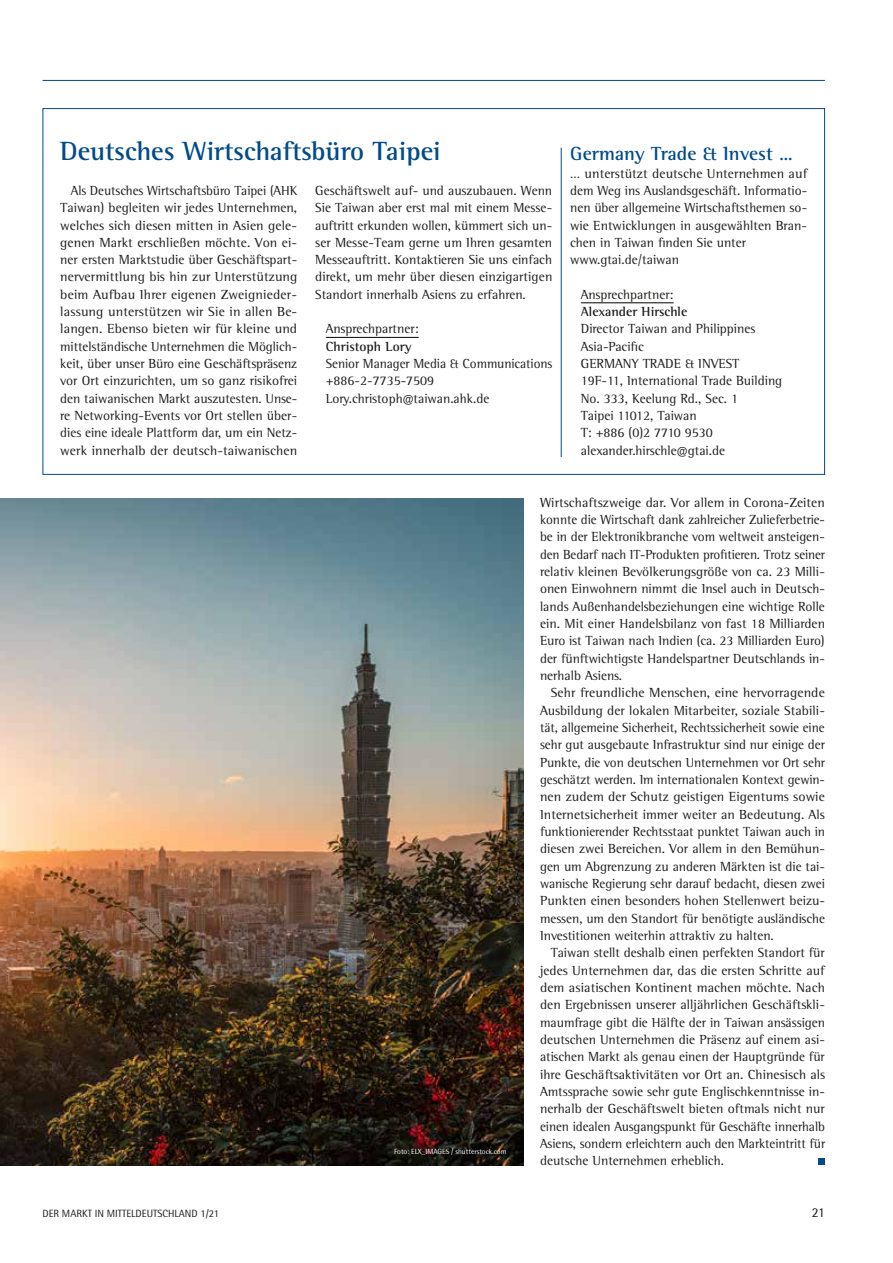
<style>
.page{position:relative;width:893px;height:1263px;background:#fff}
.page>*{position:absolute;margin:0;border:0;box-sizing:border-box;transform-origin:0 0}
.t1{font:700 27px "Rotis Semi Serif Pro";color:#004b88}
.t2{font:700 19.5px "Rotis Semi Serif Pro";color:#004b88}
.t3{font:13.5px/17.2px "Rotis Semi Serif Pro";color:#1d1d1b;text-align:justify}
.t4{font:700 13.5px "Rotis Semi Serif Pro";color:#1d1d1b}
.t5{font:13.5px "Rotis Semi Sans Pro";color:#1d1d1b}
.t6{font:10.5px "Rotis Semi Sans Pro";color:#1d1d1b}
.t7{font:7.5px "Rotis Semi Sans Pro";color:#fff}
</style>
<div class="page">
<hr style="left:43px;top:80px;width:782px;height:1px;background:#004b88">
<hr style="left:326px;top:337px;width:93px;height:1px;background:#1d1d1b">
<hr style="left:581px;top:302px;width:93px;height:1px;background:#1d1d1b">
<img style="left:0;top:498px;width:523px;height:667px">
<hr style="left:561px;top:148px;width:1px;height:309px;background:#004b88">
<div style="left:818px;top:1159px;width:7px;height:6px;background:#004b88"></div>
<h1 class="t1" style="left:60px;top:135px;width:382px">Deutsches Wirtschaftsbüro Taipei</h1>
<p class="t3" style="left:60px;top:182px;width:239px;text-indent:11px">Als Deutsches Wirtschaftsbüro Taipei (AHK Taiwan) begleiten wir jedes Unternehmen, welches sich diesen mitten in Asien gele&shy;genen Markt erschließen möchte. Von ei&shy;ner ersten Marktstudie über Geschäftspart&shy;nervermittlung bis hin zur Unterstützung beim Aufbau Ihrer eigenen Zweignieder&shy;lassung unterstützen wir Sie in allen Be&shy;langen. Ebenso bieten wir für kleine und mittelständische Unternehmen die Möglich&shy;keit, über unser Büro eine Geschäftspräsenz vor Ort einzurichten, um so ganz risikofrei den taiwanischen Markt auszutesten. Unse&shy;re Networking-Events vor Ort stellen über&shy;dies eine ideale Plattform dar, um ein Netz&shy;werk innerhalb der deutsch-taiwanischen</p>
<p class="t3" style="left:315px;top:182px;width:239px">Geschäftswelt auf- und auszubauen. Wenn Sie Taiwan aber erst mal mit einem Messe&shy;auftritt erkunden wollen, kümmert sich un&shy;ser Messe-Team gerne um Ihren gesamten Messeauftritt. Kontaktieren Sie uns einfach direkt, um mehr über diesen einzigartigen Standort innerhalb Asiens zu erfahren.</p>
<h2 class="t2" style="left:570px;top:142px;width:224px">Germany Trade &amp; Invest …</h2>
<p class="t3" style="left:570px;top:164px;width:239px;text-align:left">… unterstützt deutsche Unternehmen auf dem Weg ins Auslandsgeschäft. Informatio&shy;nen über allgemeine Wirtschaftsthemen so&shy;wie Entwicklungen in ausgewählten Bran&shy;chen in Taiwan finden Sie unter www.gtai.de/taiwan</p>
<p class="t3" style="left:581px;top:286px;width:94px">Ansprechpartner:</p>
<p class="t4" style="left:581px;top:303px;width:108px">Alexander Hirschle</p>
<p class="t3" style="left:581px;top:320px;width:203px;text-align:left">Director Taiwan and Philippines<br>Asia-Pacific<br>GERMANY TRADE &amp; INVEST<br>19F-11, International Trade Building<br>No. 333, Keelung Rd., Sec. 1<br>Taipei 11012, Taiwan<br>T: +886 (0)2 7710 9530 alexander.hirschle@gtai.de</p>
<p class="t3" style="left:540px;top:493px;width:287px">Wirtschaftszweige dar. Vor allem in Corona-Zeiten konnte die Wirtschaft dank zahlreicher Zulieferbetrie&shy;be in der Elektronikbranche vom weltweit ansteigen&shy;den Bedarf nach IT-Produkten profitieren. Trotz seiner relativ kleinen Bevölkerungsgröße von ca. 23 Milli&shy;onen Einwohnern nimmt die Insel auch in Deutsch&shy;lands Außenhandelsbeziehungen eine wichtige Rolle ein. Mit einer Handelsbilanz von fast 18 Milliarden Euro ist Taiwan nach Indien (ca. 23 Milliarden Euro) der fünftwichtigste Handelspartner Deutschlands in&shy;nerhalb Asiens.</p>
<p class="t3" style="left:540px;top:684px;width:287px;text-indent:11px">Sehr freundliche Menschen, eine hervorragende Ausbildung der lokalen Mitarbeiter, soziale Stabili&shy;tät, allgemeine Sicherheit, Rechtssicherheit sowie eine sehr gut ausgebaute Infrastruktur sind nur einige der Punkte, die von deutschen Unternehmen vor Ort sehr geschätzt werden. Im internationalen Kontext gewin&shy;nen zudem der Schutz geistigen Eigentums sowie Internetsicherheit immer weiter an Bedeutung. Als funktionierender Rechtsstaat punktet Taiwan auch in diesen zwei Bereichen. Vor allem in den Bemühun&shy;gen um Abgrenzung zu anderen Märkten ist die tai&shy;wanische Regierung sehr darauf bedacht, diesen zwei Punkten einen besonders hohen Stellenwert beizu&shy;messen, um den Standort für benötigte ausländische Investitionen weiterhin attraktiv zu halten.</p>
<p class="t3" style="left:540px;top:944px;width:287px;text-indent:11px">Taiwan stellt deshalb einen perfekten Standort für jedes Unternehmen dar, das die ersten Schritte auf dem asiatischen Kontinent machen möchte. Nach den Ergebnissen unserer alljährlichen Geschäftskli&shy;maumfrage gibt die Hälfte der in Taiwan ansässigen deutschen Unternehmen die Präsenz auf einem asi&shy;atischen Markt als genau einen der Hauptgründe für ihre Geschäftsaktivitäten vor Ort an. Chinesisch als Amtssprache sowie sehr gute Englischkenntnisse in&shy;nerhalb der Geschäftswelt bieten oftmals nicht nur einen idealen Ausgangspunkt für Geschäfte innerhalb Asiens, sondern erleichtern auch den Markteintritt für deutsche Unternehmen erheblich.</p>
<p class="t3" style="left:326px;top:320px;width:94px">Ansprechpartner:</p>
<p class="t4" style="left:326px;top:338px;width:87px">Christoph Lory</p>
<p class="t3" style="left:326px;top:355px;width:228px;text-align:left">Senior Manager Media &amp; Communications +886-2-7735-7509<br>Lory.christoph@taiwan.ahk.de</p>
<p class="t7" style="left:394px;top:1147px;width:114px">Foto: ELX_IMAGES / shutterstock.com</p>
<p class="t6" style="left:43px;top:1207px;width:178px">DER MARKT IN MITTELDEUTSCHLAND 1/21</p>
<p class="t5" style="left:812px;top:1204px;width:15px">21</p>
</div>
